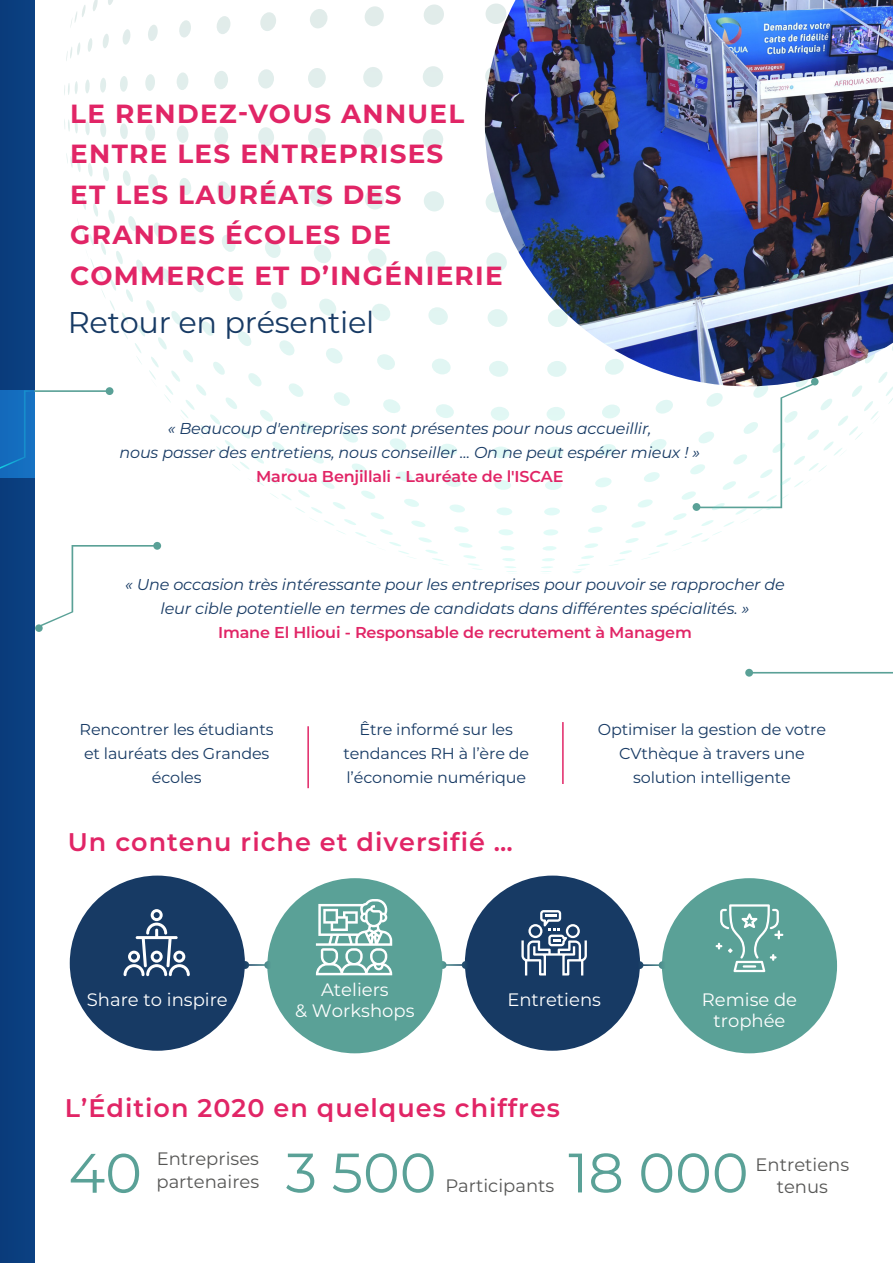
<style>
.page{position:relative;width:893px;height:1263px;background:#fff}
.page>*{position:absolute;margin:0;border:0;box-sizing:border-box;transform-origin:0 0}
.t1{font:55.5px "Montserrat";color:#5aa197}
.t2{font:30px "Montserrat";letter-spacing:-.01em;color:#173a64}
.t3{font:700 26.25px/40.5px "Montserrat";letter-spacing:.05em;color:#e12566}
.t4{font:600 25.5px "Montserrat";letter-spacing:.04em;color:#e12566}
.t5{font:18px/20.9px "Montserrat";color:#fff;text-align:center}
.t6{font:18px/22px "Montserrat";color:#575756;text-align:center}
.t7{font:italic 15.75px/24px "Montserrat";letter-spacing:-.01em;color:#173a64;text-align:center}
.t8{font:15.75px/24px "Montserrat";letter-spacing:-.01em;color:#173a64;text-align:center}
.t9{font:600 15.75px "Montserrat";letter-spacing:-.01em;color:#e12566}
</style>
<div class="page">
<svg style="left:64px;top:119px;width:6px;height:12px"></svg>
<svg style="left:75px;top:120px;width:3px;height:14px"></svg>
<svg style="left:64px;top:81px;width:14px;height:14px"></svg>
<svg style="left:66px;top:42px;width:14px;height:19px"></svg>
<svg style="left:70px;top:5px;width:16px;height:22px"></svg>
<div style="left:85px;top:121px;width:5px;height:14px;background:#e1efed;border-radius:50%"></div>
<div style="left:85px;top:79px;width:5px;height:15px;background:#e1eeec;border-radius:50%"></div>
<svg style="left:88px;top:38px;width:4px;height:14px"></svg>
<svg style="left:93px;top:0;width:5px;height:11px"></svg>
<div style="left:100px;top:122px;width:6px;height:15px;background:#e1efed;border-radius:50%"></div>
<div style="left:100px;top:78px;width:6px;height:15px;background:#e1eeec;border-radius:50%"></div>
<svg style="left:103px;top:34px;width:6px;height:14px"></svg>
<svg style="left:108px;top:0;width:5px;height:5px"></svg>
<div style="left:120px;top:123px;width:8px;height:16px;background:#e1efed;border-radius:50%"></div>
<div style="left:120px;top:76px;width:8px;height:16px;background:#e1eeec;border-radius:50%"></div>
<svg style="left:122px;top:29px;width:9px;height:16px"></svg>
<svg style="left:145px;top:124px;width:10px;height:17px"></svg>
<div style="left:145px;top:74px;width:10px;height:17px;background:#e1eeec;border-radius:50%"></div>
<svg style="left:148px;top:25px;width:10px;height:16px"></svg>
<div style="left:177px;top:125px;width:12px;height:18px;background:#e1efed;border-radius:50%"></div>
<div style="left:177px;top:72px;width:11px;height:18px;background:#e1eeec;border-radius:50%"></div>
<div style="left:179px;top:20px;width:12px;height:18px;background:#e1eceb;border-radius:50%"></div>
<div style="left:214px;top:126px;width:14px;height:19px;background:#e1efed;border-radius:50%"></div>
<div style="left:214px;top:71px;width:14px;height:18px;background:#e1eeec;border-radius:50%"></div>
<svg style="left:216px;top:16px;width:15px;height:18px"></svg>
<div style="left:258px;top:127px;width:16px;height:20px;background:#e1efed;border-radius:50%"></div>
<div style="left:258px;top:69px;width:16px;height:20px;background:#e1eeec;border-radius:50%"></div>
<div style="left:260px;top:12px;width:16px;height:19px;background:#e1ecea;border-radius:50%"></div>
<div style="left:308px;top:128px;width:18px;height:20px;background:#e1efed;border-radius:50%"></div>
<div style="left:308px;top:68px;width:18px;height:20px;background:#e1eeec;border-radius:50%"></div>
<svg style="left:310px;top:9px;width:18px;height:20px"></svg>
<div style="left:363px;top:129px;width:20px;height:20px;background:#e1efed;border-radius:50%"></div>
<div style="left:363px;top:67px;width:20px;height:20px;background:#e1eeec;border-radius:50%"></div>
<div style="left:364px;top:6px;width:20px;height:20px;background:#e1ecea;border-radius:50%"></div>
<div style="left:423px;top:129px;width:20px;height:21px;background:#e1efed;border-radius:50%"></div>
<div style="left:423px;top:66px;width:20px;height:21px;background:#e1eeec;border-radius:50%"></div>
<div style="left:424px;top:4px;width:20px;height:21px;background:#e1ecea;border-radius:50%"></div>
<svg style="left:502px;top:558px;width:15px;height:14px"></svg>
<div style="left:500px;top:546px;width:14px;height:5px;background:#e1fbf7;border-radius:50%"></div>
<div style="left:498px;top:529px;width:15px;height:6px;background:#e1fbf7;border-radius:50%"></div>
<div style="left:496px;top:507px;width:16px;height:8px;background:#e1faf7;border-radius:50%"></div>
<div style="left:494px;top:480px;width:17px;height:10px;background:#e1faf6;border-radius:50%"></div>
<div style="left:492px;top:446px;width:18px;height:12px;background:#e1f9f5;border-radius:50%"></div>
<div style="left:491px;top:407px;width:18px;height:14px;background:#e1f7f4;border-radius:50%"></div>
<svg style="left:541px;top:558px;width:14px;height:14px"></svg>
<div style="left:542px;top:546px;width:15px;height:5px;background:#e1fbf7;border-radius:50%"></div>
<svg style="left:543px;top:529px;width:15px;height:7px"></svg>
<svg style="left:544px;top:507px;width:16px;height:9px"></svg>
<div style="left:545px;top:480px;width:17px;height:10px;background:#e1faf6;border-radius:50%"></div>
<svg style="left:546px;top:446px;width:18px;height:13px"></svg>
<div style="left:546px;top:407px;width:19px;height:14px;background:#e1f7f4;border-radius:50%"></div>
<div style="left:0;top:0;width:34px;height:1263px;background:#0a3e7e"></div>
<hr style="left:562px;top:722px;width:2px;height:62px;background:#e12566">
<hr style="left:307px;top:726px;width:2px;height:62px;background:#e12566">
<img style="left:485px;top:0;width:408px;height:377px">
<svg style="left:572px;top:229px;width:321px;height:344px"></svg>
<div style="left:693px;top:503px;width:7px;height:8px;background:#5aa197;border-radius:50%"></div>
<svg style="left:0;top:152px;width:482px;height:480px"></svg>
<svg style="left:745px;top:669px;width:148px;height:8px"></svg>
<div style="left:70px;top:875px;width:175px;height:176px;background:#173a64;border-radius:88px"></div>
<svg style="left:124px;top:909px;width:66px;height:67px"></svg>
<div style="left:465px;top:875px;width:175px;height:176px;background:#173a64;border-radius:88px"></div>
<svg style="left:521px;top:910px;width:66px;height:65px"></svg>
<div style="left:267px;top:878px;width:175px;height:175px;background:#5aa197;border-radius:88px"></div>
<svg style="left:316px;top:899px;width:76px;height:76px"></svg>
<div style="left:662px;top:878px;width:175px;height:175px;background:#5aa197;border-radius:88px"></div>
<svg style="left:716px;top:904px;width:67px;height:68px"></svg>
<svg style="left:264px;top:961px;width:5px;height:8px"></svg>
<svg style="left:245px;top:961px;width:4px;height:8px"></svg>
<svg style="left:462px;top:961px;width:4px;height:8px"></svg>
<svg style="left:442px;top:961px;width:5px;height:8px"></svg>
<svg style="left:659px;top:961px;width:4px;height:8px"></svg>
<svg style="left:640px;top:961px;width:3px;height:8px"></svg>
<h3 class="t3" style="left:70px;top:92px;width:434px">LE RENDEZ-VOUS ANNUEL<br>ENTRE LES ENTREPRISES<br>ET LES LAURÉATS DES<br>GRANDES ÉCOLES DE<br>COMMERCE ET D’INGÉNIERIE</h3>
<h2 class="t2" style="left:68px;top:302px;width:308px">Retour en présentiel</h2>
<p class="t7" style="left:119px;top:415px;width:582px">« Beaucoup d'entreprises sont présentes pour nous accueillir,<br>nous passer des entretiens, nous conseiller ... On ne peut espérer mieux ! »</p>
<p class="t9" style="left:256px;top:465px;width:309px">Maroua Benjillali - Lauréate de l'ISCAE</p>
<p class="t7" style="left:125px;top:572px;width:661px">« Une occasion très intéressante pour les entreprises pour pouvoir se rapprocher de leur cible potentielle en termes de candidats dans différentes spécialités. »</p>
<p class="t9" style="left:218px;top:621px;width:475px">Imane El Hlioui - Responsable de recrutement à Managem</p>
<p class="t8" style="left:80px;top:717px;width:196px">Rencontrer les étudiants et lauréats des Grandes écoles</p>
<p class="t8" style="left:343px;top:717px;width:187px">Être informé sur les tendances RH à l’ère de l’économie numérique</p>
<p class="t8" style="left:598px;top:717px;width:230px">Optimiser la gestion de votre<br>CVthèque à travers une solution intelligente</p>
<h3 class="t4" style="left:68px;top:824px;width:447px">Un contenu riche et diversifié …</h3>
<p class="t5" style="left:295px;top:978px;width:121px">Ateliers<br>&amp; Workshops</p>
<p class="t5" style="left:702px;top:989px;width:97px">Remise de trophée</p>
<p class="t5" style="left:87px;top:989px;width:142px">Share to inspire</p>
<p class="t5" style="left:507px;top:989px;width:95px">Entretiens</p>
<h3 class="t4" style="left:65px;top:1090px;width:496px">L’Édition 2020 en quelques chiffres</h3>
<h1 class="t1" style="left:286px;top:1134px;width:152px">3 500</h1>
<p class="t6" style="left:157px;top:1147px;width:104px">Entreprises</p>
<h1 class="t1" style="left:69px;top:1135px;width:75px">40</h1>
<p class="t6" style="left:156px;top:1169px;width:104px">partenaires</p>
<p class="t6" style="left:445px;top:1173px;width:111px">Participants</p>
<h1 class="t1" style="left:568px;top:1134px;width:182px">18 000</h1>
<p class="t6" style="left:756px;top:1152px;width:95px">Entretiens tenus</p>
</div>
